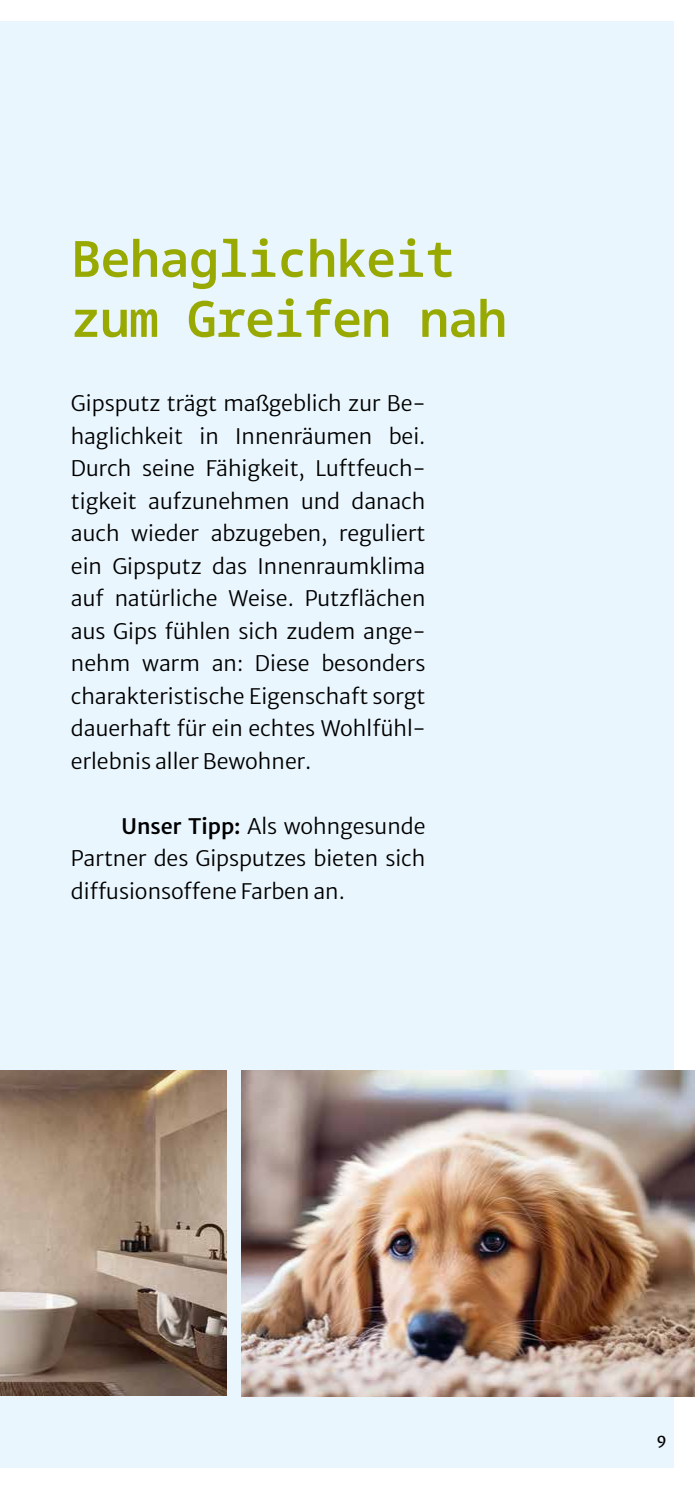
<style>
.page{position:relative;width:695px;height:1489px;background:#fff}
.page>*{position:absolute;margin:0;border:0;box-sizing:border-box;transform-origin:0 0}
.t1{font:50px/60px "Noto Sans Mono";letter-spacing:-.01em;color:#98a902}
.t2{font:21.25px/32.5px "Merriweather Sans";color:#000;text-align:justify}
.t3{font:15px "Merriweather Sans";color:#000}
.s1{font-weight:500}
</style>
<div class="page">
<div style="left:0;top:21px;width:673px;height:1446px;background:#eaf6fe"></div>
<img style="left:0;top:1070px;width:227px;height:324px">
<img style="left:241px;top:1070px;width:453px;height:326px">
<h1 class="t1" style="left:71px;top:226px;width:437px">Behaglichkeit zum Greifen nah</h1>
<p class="t2" style="left:71px;top:385px;width:356px">Gipsputz trägt maßgeblich zur Be&shy;haglichkeit in Innenräumen bei.<br>Durch seine Fähigkeit, Luftfeuch&shy;tigkeit aufzunehmen und danach auch wieder abzugeben, reguliert ein Gipsputz das Innenraumklima auf natürliche Weise. Putzflächen aus Gips fühlen sich zudem ange&shy;nehm warm an: Diese besonders charakteristische Eigenschaft sorgt dauerhaft für ein echtes Wohlfühl&shy;erlebnis aller Bewohner.</p>
<p class="t2" style="left:71px;top:807px;width:356px;text-indent:51px"><span class="s1">Unser Tipp:</span> Als wohngesunde Partner des Gipsputzes bieten sich diffusionsoffene Farben an.</p>
<p class="t3" style="left:656px;top:1428px;width:12px">9</p>
</div>
